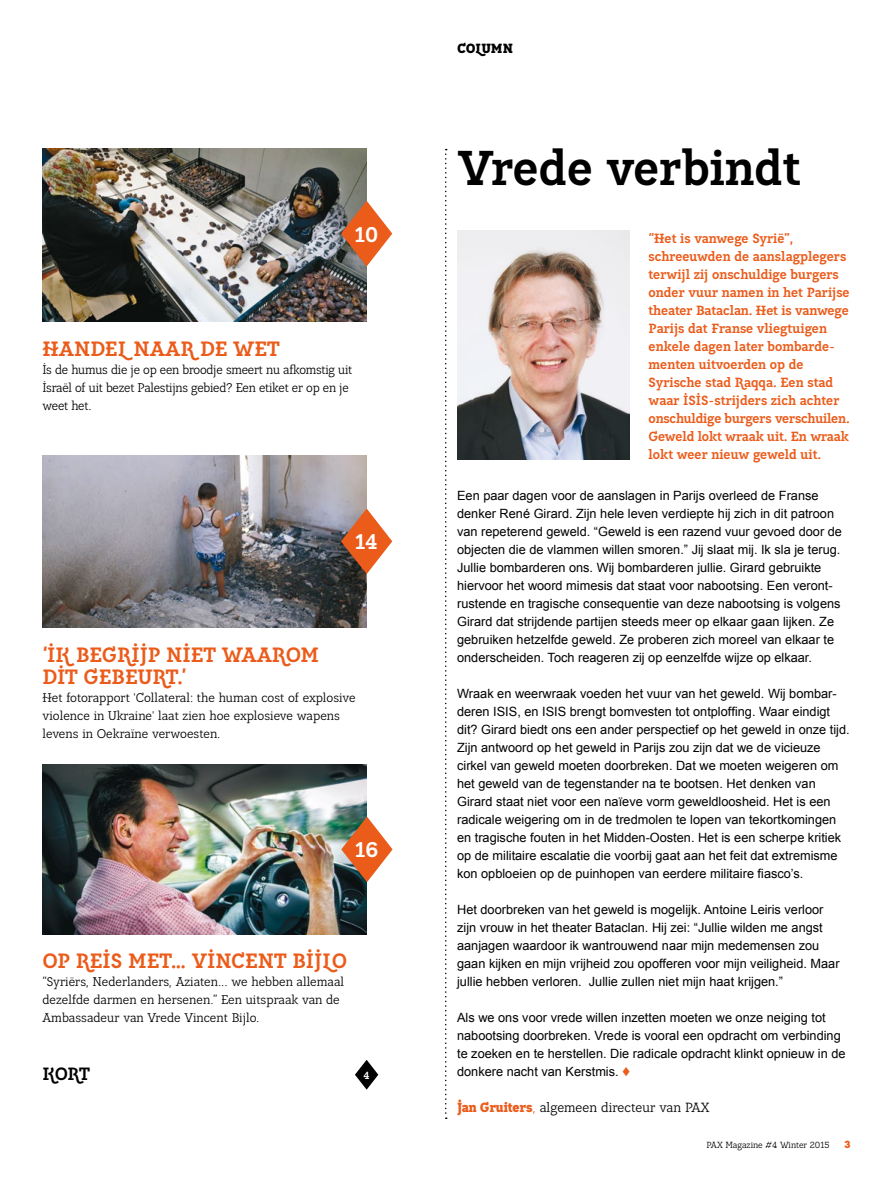
<style>
.page{position:relative;width:893px;height:1191px;background:#fff}
.page>*{position:absolute;margin:0;border:0;box-sizing:border-box;transform-origin:0 0}
.t1{font:700 49.5px "Lean OFY";color:#000}
.t2{font:700 21.6px "Lean OFY";color:#fff}
.t3{font:700 21px/22.5px "Lean OFY";color:#eb5b1a}
.t4{font:700 18px "Lean OFY";color:#000}
.t5{font:700 13.5px/18px "Lean OFY";color:#eb5b1a}
.t6{font:13.5px "Lean OFY";color:#000}
.t7{font:900 13.5px "Lean OFY";letter-spacing:-.015em;color:#000}
.t8{font:12.75px/18px "Arial";color:#000}
.t9{font:12.75px/18px "Lean OFY";color:#000}
.t10{font:12.75px/18px "Lean OFY";letter-spacing:-.02em;color:#000}
.t11{font:900 10.5px "Lean OFY";color:#eb5b1a}
.t12{font:700 10.5px "Lean OFY";color:#fff}
.t13{font:9px "Lean OFY";color:#000}
.s1{color:#eb5b1a}
.s2{font-weight:900;color:#eb5b1a}
</style>
<div class="page">
<svg style="left:445px;top:149px;width:2px;height:970px"></svg>
<img style="left:43px;top:149px;width:324px;height:172px">
<img style="left:43px;top:764px;width:324px;height:170px">
<svg style="left:341px;top:201px;width:51px;height:65px"></svg>
<svg style="left:341px;top:816px;width:52px;height:66px"></svg>
<svg style="left:355px;top:1060px;width:23px;height:29px"></svg>
<img style="left:457px;top:231px;width:172px;height:229px">
<img style="left:43px;top:455px;width:324px;height:172px">
<svg style="left:341px;top:508px;width:51px;height:66px"></svg>
<h2 class="t2" style="left:355px;top:221px;width:25px">10</h2>
<h3 class="t3" style="left:43px;top:337px;width:239px">Handel naar de wet</h3>
<p class="t10" style="left:43px;top:360px;width:311px">Is de humus die je op een broodje smeert nu afkomstig uit<br>Israël of uit bezet Palestijns gebied? Een etiket er op en je weet het.</p>
<h2 class="t2" style="left:355px;top:528px;width:24px">14</h2>
<h3 class="t3" style="left:43px;top:643px;width:276px">‘Ik begrijp niet waarom dit gebeurt.’</h3>
<p class="t9" style="left:43px;top:689px;width:315px">Het fotorapport 'Collateral: the human cost of explosive violence in Ukraine' laat zien hoe explosieve wapens levens in Oekraïne verwoesten.</p>
<h2 class="t2" style="left:355px;top:836px;width:25px">16</h2>
<h3 class="t3" style="left:43px;top:949px;width:306px">Op reis met… Vincent Bijlo</h3>
<p class="t9" style="left:43px;top:972px;width:303px">“Syriërs, Nederlanders, Aziaten... we hebben allemaal dezelfde darmen en hersenen.” Een uitspraak van de<br>Ambassadeur van Vrede Vincent Bijlo.</p>
<h3 class="t4" style="left:43px;top:1063px;width:49px">Kort</h3>
<p class="t12" style="left:364px;top:1068px;width:8px">4</p>
<p class="t7" style="left:457px;top:39px;width:57px">COLUMN</p>
<h1 class="t1" style="left:458px;top:137px;width:344px">Vrede verbindt</h1>
<p class="t5" style="left:649px;top:229px;width:203px">“Het is vanwege Syrië”, schreeuwden de aanslagplegers terwijl zij onschuldige burgers onder vuur namen in het Parijse theater Bataclan. Het is vanwege<br>Parijs dat Franse vliegtuigen enkele dagen later bombarde&shy;menten uitvoerden op de<br>Syrische stad Raqqa. Een stad waar ISIS</p>
<p class="t5" style="left:649px;top:391px;width:203px;text-indent:60px">-strijders zich achter onschuldige burgers verschuilen.<br>Geweld lokt wraak uit. En wraak lokt weer nieuw geweld uit.</p>
<p class="t8" style="left:457px;top:486px;width:386px">Een paar dagen voor de aanslagen in Parijs overleed de Franse denker René Girard. Zijn hele leven verdiepte hij zich in dit patroon van repeterend geweld. “Geweld is een razend vuur gevoed door de objecten die de vlammen willen smoren.” Jij slaat mij. Ik sla je terug.<br>Jullie bombarderen ons. Wij bombarderen jullie. Girard gebruikte hiervoor het woord mimesis dat staat voor nabootsing. Een veront&shy;rustende en tragische consequentie van deze nabootsing is volgens Girard dat strijdende partijen steeds meer op elkaar gaan lijken. Ze gebruiken hetzelfde geweld. Ze proberen zich moreel van elkaar te onderscheiden. Toch reageren zij op eenzelfde wijze op elkaar.</p>
<p class="t8" style="left:457px;top:684px;width:394px">Wraak en weerwraak voeden het vuur van het geweld. Wij bombar&shy;deren ISIS, en ISIS brengt bomvesten tot ontploffing. Waar eindigt dit? Girard biedt ons een ander perspectief op het geweld in onze tijd.<br>Zijn antwoord op het geweld in Parijs zou zijn dat we de vicieuze cirkel van geweld moeten doorbreken. Dat we moeten weigeren om het geweld van de tegenstander na te bootsen. Het denken van Girard staat niet voor een naïeve vorm geweldloosheid. Het is een radicale weigering om in de tredmolen te lopen van tekortkomingen en tragische fouten in het Midden-Oosten. Het is een scherpe kritiek op de militaire escalatie die voorbij gaat aan het feit dat extremisme kon opbloeien op de puinhopen van eerdere militaire fiasco’s.</p>
<p class="t8" style="left:457px;top:900px;width:384px">Het doorbreken van het geweld is mogelijk. Antoine Leiris verloor zijn vrouw in het theater Bataclan. Hij zei: “Jullie wilden me angst aanjagen waardoor ik wantrouwend naar mijn medemensen zou gaan kijken en mijn vrijheid zou opofferen voor mijn veiligheid. Maar jullie hebben verloren. Jullie zullen niet mijn haat krijgen.”</p>
<p class="t8" style="left:457px;top:1008px;width:390px">Als we ons voor vrede willen inzetten moeten we onze neiging tot nabootsing doorbreken. Vrede is vooral een opdracht om verbinding te zoeken en te herstellen. Die radicale opdracht klinkt opnieuw in de donkere nacht van Kerstmis. <span class="s1">◆</span></p>
<p class="t6" style="left:457px;top:1099px;width:254px"><span class="s2">Jan Gruiters</span><span class="s1">,</span> algemeen directeur van PAX</p>
<p class="t13" style="left:706px;top:1139px;width:125px">PAX Magazine #4 Winter 2015</p>
<p class="t11" style="left:844px;top:1138px;width:7px">3</p>
</div>
